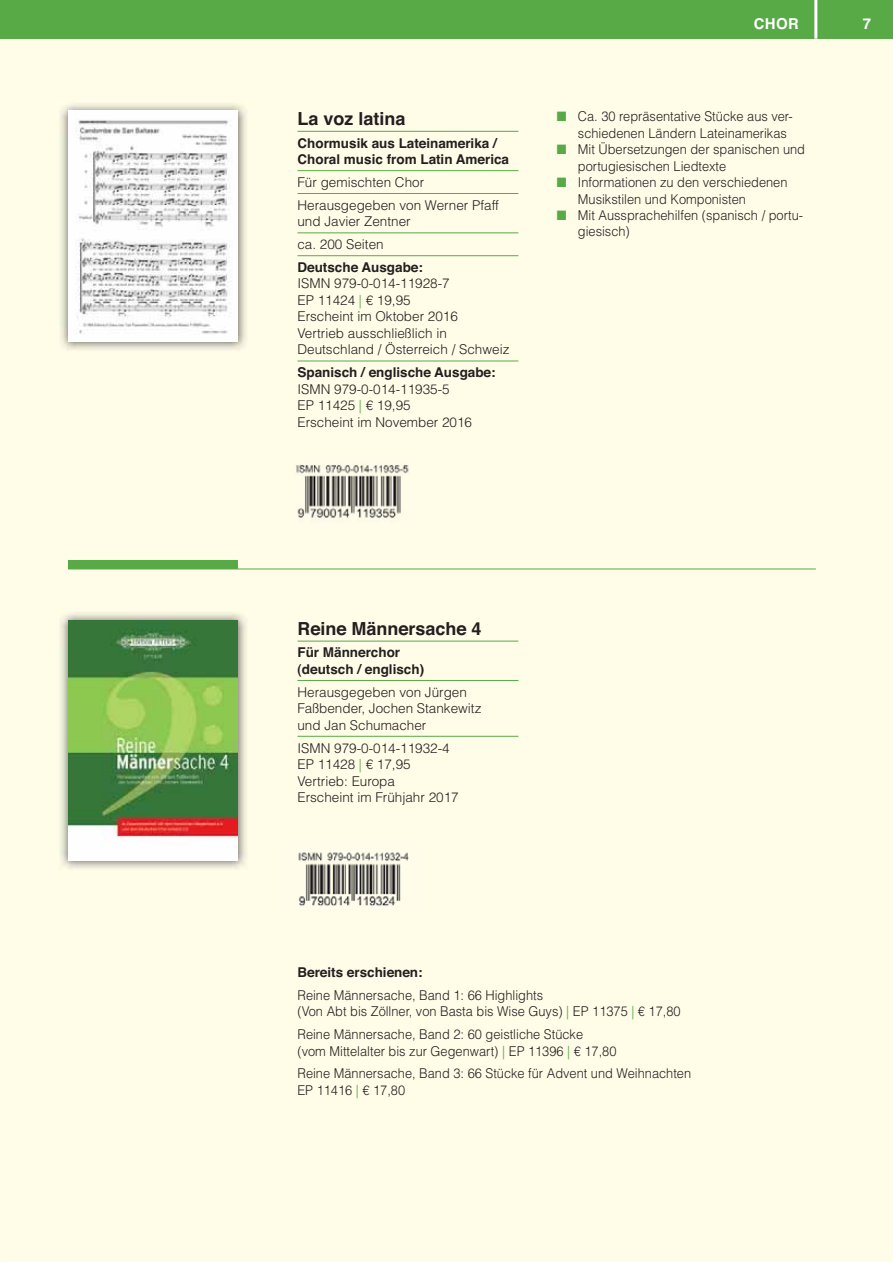
<style>
.page{position:relative;width:893px;height:1263px;background:#fff}
.page>*{position:absolute;margin:0;border:0;box-sizing:border-box;transform-origin:0 0}
.t1{font:700 18px "Helvetica";color:#231f20}
.t2{font:700 15px "Helvetica";color:#fff}
.t3{font:300 13.5px/16.5px "Helvetica";color:#231f20;scale:.95 1}
.t4{font:300 13.5px/16.5px "Helvetica";color:#231f20}
.t5{font:700 13.5px/16.5px "Helvetica";color:#231f20}
.s1{color:#58aa47}
</style>
<div class="page">
<div style="left:0;top:0;width:892px;height:1262px;background:#fffde8"></div>
<div style="left:0;top:0;width:892px;height:39px;background:#58aa47"></div>
<hr style="left:814px;top:0;width:3px;height:39px;background:#fff">
<img style="left:60px;top:103px;width:187px;height:247px">
<img style="left:68px;top:111px;width:170px;height:231px">
<img style="left:60px;top:612px;width:187px;height:257px">
<img style="left:68px;top:621px;width:170px;height:240px">
<hr style="left:297px;top:131px;width:221px;height:1px;background:#58aa47">
<hr style="left:297px;top:170px;width:221px;height:1px;background:#58aa47">
<hr style="left:297px;top:193px;width:221px;height:1px;background:#58aa47">
<hr style="left:297px;top:233px;width:221px;height:1px;background:#58aa47">
<hr style="left:297px;top:255px;width:221px;height:1px;background:#58aa47">
<hr style="left:297px;top:361px;width:221px;height:1px;background:#58aa47">
<hr style="left:297px;top:641px;width:221px;height:1px;background:#58aa47">
<hr style="left:297px;top:680px;width:221px;height:1px;background:#58aa47">
<hr style="left:297px;top:736px;width:221px;height:1px;background:#58aa47">
<img style="left:295px;top:465px;width:114px;height:53px">
<img style="left:298px;top:852px;width:111px;height:55px">
<hr style="left:68px;top:569px;width:748px;height:1px;background:#58aa47">
<div style="left:68px;top:560px;width:170px;height:9px;background:#58aa47"></div>
<h1 class="t1" style="left:297px;top:112px;width:109px">La voz latina</h1>
<p class="t5" style="left:297px;top:136px;width:213px">Chormusik aus Lateinamerika /<br>Choral music from Latin America</p>
<p class="t4" style="left:297px;top:172px;width:203px;line-height:22.8px">Für gemischten Chor<br>Herausgegeben von Werner Pfaff</p>
<p class="t4" style="left:297px;top:211px;width:115px;line-height:22.8px">und Javier Zentner ca. 200 Seiten</p>
<p class="t5" style="left:297px;top:260px;width:127px">Deutsche Ausgabe:</p>
<p class="t4" style="left:297px;top:277px;width:213px">ISMN 979-0-014-11928-7<br>EP 11424 <span class="s1">|</span> € 19,95<br>Erscheint im Oktober 2016<br>Vertrieb ausschließlich in<br>Deutschland / Österreich / Schweiz</p>
<p class="t5" style="left:297px;top:366px;width:200px">Spanisch / englische Ausgabe:</p>
<p class="t4" style="left:297px;top:382px;width:176px">ISMN 979-0-014-11935-5<br>EP 11425 <span class="s1">|</span> € 19,95<br>Erscheint im November 2016</p>
<p class="t2" style="left:754px;top:18px;width:47px">CHOR</p>
<p class="t2" style="left:863px;top:18px;width:10px">7</p>
<p class="t3" style="left:578px;top:109px;width:241px">Ca. 30 repräsentative Stücke aus ver&shy;schiedenen Ländern Lateinamerikas<br>Mit Übersetzungen der spanischen und portugiesischen Liedtexte<br>Informationen zu den verschiedenen<br>Musikstilen und Komponisten<br>Mit Aussprachehilfen (spanisch / portu&shy;giesisch)</p>
<h1 class="t1" style="left:297px;top:622px;width:185px">Reine Männersache 4</h1>
<p class="t5" style="left:297px;top:646px;width:128px">Für Männerchor (deutsch / englisch)</p>
<p class="t4" style="left:297px;top:685px;width:185px">Herausgegeben von Jürgen<br>Faßbender, Jochen Stankewitz und Jan Schumacher</p>
<p class="t4" style="left:297px;top:741px;width:163px">ISMN 979-0-014-11932-4<br>EP 11428 <span class="s1">|</span> € 17,95<br>Vertrieb: Europa<br>Erscheint im Frühjahr 2017</p>
<p class="t5" style="left:297px;top:965px;width:127px">Bereits erschienen:</p>
<p class="t3" style="left:297px;top:988px;width:405px">Reine Männersache, Band 1: 66 Highlights<br>(Von Abt bis Zöllner, von Basta bis Wise Guys) <span class="s1">|</span> EP 11375 <span class="s1">|</span> € 17,80</p>
<p class="t3" style="left:297px;top:1027px;width:337px">Reine Männersache, Band 2: 60 geistliche Stücke<br>(vom Mittelalter bis zur Gegenwart) <span class="s1">|</span> EP 11396 <span class="s1">|</span> € 17,80</p>
<p class="t3" style="left:297px;top:1067px;width:416px">Reine Männersache, Band 3: 66 Stücke für Advent und Weihnachten<br>EP 11416 <span class="s1">|</span> € 17,80</p>
</div>
